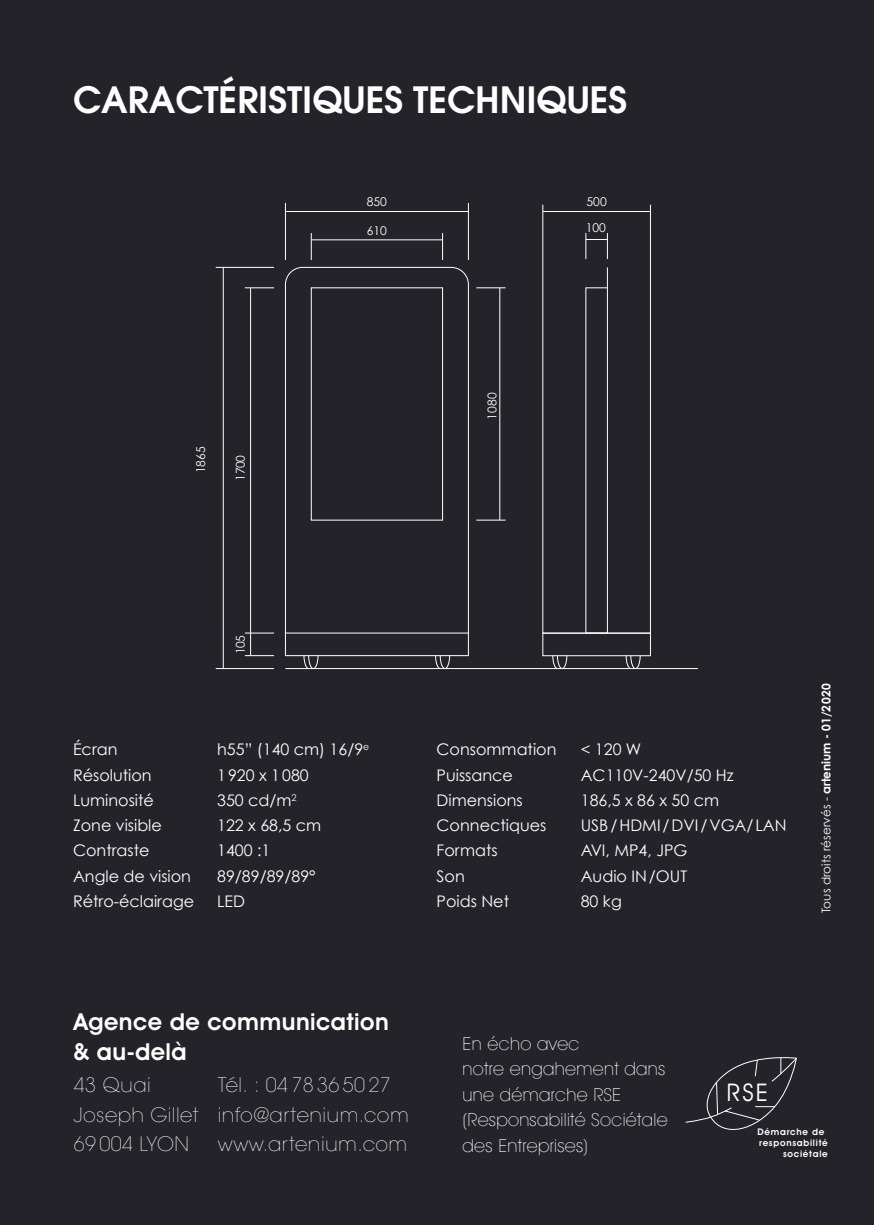
<style>
.page{position:relative;width:874px;height:1225px;background:#fff}
.page>*{position:absolute;margin:0;border:0;box-sizing:border-box;transform-origin:0 0}
.t1{font:600 36px "ITC Avant Garde Pro";color:#fff}
.t2{font:24.4px "Avant Garde IT Cby BT";color:#fff}
.t3{font:600 23.6px/30.6px "Avant Garde IT Cby BT";letter-spacing:.02em;color:#fff}
.t4{font:200 19.8px/29.4px "ITC Avant Garde Pro";letter-spacing:.02em;color:#fff}
.t5{font:200 18px/25.6px "Avant Garde IT Cby BT";letter-spacing:.02em;color:#fff}
.t6{font:16px "Century Gothic";color:#fff}
.t7{font:12.2px/25.6px "Century Gothic";color:#fff}
.t8{font:12px "Century Gothic";color:#fff}
.t9{font:600 9.2px "Avant Garde IT Cby BT";letter-spacing:.08em;color:#fff}
.s1{font-weight:700}
</style>
<div class="page">
<div style="left:0;top:0;width:873px;height:1225px;background:#232329"></div>
<svg style="left:442px;top:233px;width:1px;height:27px"></svg>
<svg style="left:311px;top:233px;width:1px;height:27px"></svg>
<hr style="left:311px;top:239px;width:131px;height:1px;background:#fff">
<svg style="left:245px;top:287px;width:29px;height:1px"></svg>
<hr style="left:250px;top:288px;width:1px;height:345px;background:#fff">
<svg style="left:476px;top:287px;width:29px;height:1px"></svg>
<svg style="left:476px;top:520px;width:29px;height:1px"></svg>
<hr style="left:499px;top:288px;width:1px;height:232px;background:#fff">
<hr style="left:215px;top:267px;width:59px;height:1px;background:#fff">
<hr style="left:223px;top:267px;width:1px;height:401px;background:#fff">
<hr style="left:468px;top:203px;width:1px;height:57px;background:#fff">
<hr style="left:285px;top:203px;width:1px;height:57px;background:#fff">
<hr style="left:285px;top:211px;width:183px;height:1px;background:#fff">
<div style="left:285px;top:632px;width:183px;height:24px;border:1px solid #fff"></div>
<hr style="left:285px;top:668px;width:412px;height:1px;background:#fff">
<hr style="left:215px;top:668px;width:59px;height:1px;background:#fff">
<svg style="left:245px;top:633px;width:29px;height:23px"></svg>
<svg style="left:303px;top:655px;width:15px;height:14px"></svg>
<svg style="left:434px;top:655px;width:16px;height:14px"></svg>
<svg style="left:551px;top:656px;width:16px;height:13px"></svg>
<svg style="left:625px;top:656px;width:15px;height:13px"></svg>
<svg style="left:284px;top:267px;width:185px;height:367px"></svg>
<div style="left:542px;top:633px;width:108px;height:23px;border:1px solid #fff"></div>
<svg style="left:585px;top:267px;width:23px;height:367px"></svg>
<svg style="left:585px;top:233px;width:22px;height:26px"></svg>
<hr style="left:542px;top:211px;width:108px;height:1px;background:#fff">
<svg style="left:685px;top:1057px;width:111px;height:73px"></svg>
<h1 class="t1" style="left:73px;top:76px;width:555px">CARACTÉRISTIQUES TECHNIQUES</h1>
<p class="t7" style="left:366px;top:188px;width:22px">850</p>
<p class="t7" style="left:585px;top:188px;width:22px">500<br>100</p>
<p class="t7" style="left:366px;top:217px;width:22px">610</p>
<p class="t7" style="left:188px;top:473px;width:28px;rotate:-90deg">1865</p>
<p class="t7" style="left:227px;top:481px;width:27px;rotate:-90deg">1700</p>
<p class="t7" style="left:479px;top:419px;width:28px;rotate:-90deg">1080</p>
<p class="t7" style="left:227px;top:654px;width:21px;rotate:-90deg">105</p>
<p class="t6" style="left:73px;top:740px;width:46px">Écran</p>
<p class="t6" style="left:217px;top:740px;width:153px">h55” (140 cm) 16/9<sup>e</sup></p>
<p class="t6" style="left:73px;top:765px;width:80px">Résolution</p>
<p class="t6" style="left:217px;top:765px;width:93px">1920 x 1080</p>
<p class="t6" style="left:73px;top:790px;width:82px">Luminosité</p>
<p class="t6" style="left:217px;top:790px;width:81px">350 cd/m<sup>2</sup></p>
<p class="t6" style="left:73px;top:815px;width:90px">Zone visible</p>
<p class="t6" style="left:217px;top:815px;width:105px">122 x 68,5 cm</p>
<p class="t6" style="left:73px;top:840px;width:78px">Contraste</p>
<p class="t6" style="left:217px;top:840px;width:55px">1400 :1</p>
<p class="t6" style="left:73px;top:866px;width:119px">Angle de vision</p>
<p class="t6" style="left:217px;top:866px;width:100px">89/89/89/89°</p>
<p class="t6" style="left:73px;top:891px;width:123px">Rétro-éclairage</p>
<p class="t6" style="left:217px;top:891px;width:29px">LED</p>
<p class="t6" style="left:436px;top:740px;width:121px">Consommation</p>
<p class="t6" style="left:580px;top:740px;width:62px">&lt; 120 W</p>
<p class="t6" style="left:436px;top:765px;width:78px">Puissance</p>
<p class="t6" style="left:580px;top:765px;width:154px">AC110V-240V/50 Hz</p>
<p class="t6" style="left:436px;top:790px;width:88px">Dimensions</p>
<p class="t6" style="left:580px;top:790px;width:140px">186,5 x 86 x 50 cm</p>
<p class="t6" style="left:436px;top:815px;width:111px">Connectiques</p>
<p class="t6" style="left:580px;top:815px;width:207px">USB/HDMI /DVI /VGA/ LAN</p>
<p class="t6" style="left:436px;top:840px;width:63px">Formats</p>
<p class="t6" style="left:580px;top:840px;width:108px">AVI, MP4, JPG</p>
<p class="t6" style="left:436px;top:866px;width:30px">Son</p>
<p class="t6" style="left:580px;top:866px;width:108px">Audio IN/OUT</p>
<p class="t6" style="left:436px;top:891px;width:74px">Poids Net</p>
<p class="t6" style="left:580px;top:891px;width:42px">80 kg</p>
<p class="t8" style="left:818px;top:913px;width:231px;rotate:-90deg">Tous droits réservés - <span class="s1">artenium - 01/2020</span></p>
<h3 class="t3" style="left:74px;top:1006px;width:316px">Agence de communication &amp; au-delà</h3>
<p class="t4" style="left:74px;top:1070px;width:126px">43 Quai<br>Joseph Gillet<br>69 004 LYON</p>
<p class="t4" style="left:218px;top:1070px;width:192px">Tél. : 04 78 36 50 27 info@artenium.com www.artenium.com</p>
<p class="t5" style="left:462px;top:1030px;width:207px">En écho avec<br>notre engahement dans une démarche RSE (Responsabilité Sociétale des Entreprises)</p>
<h2 class="t2" style="left:726px;top:1077px;width:43px">RSE</h2>
<p class="t9" style="left:757px;top:1126px;width:68px">Démarche de</p>
<p class="t9" style="left:758px;top:1137px;width:70px">responsabilité</p>
<p class="t9" style="left:782px;top:1148px;width:46px">sociétale</p>
</div>
